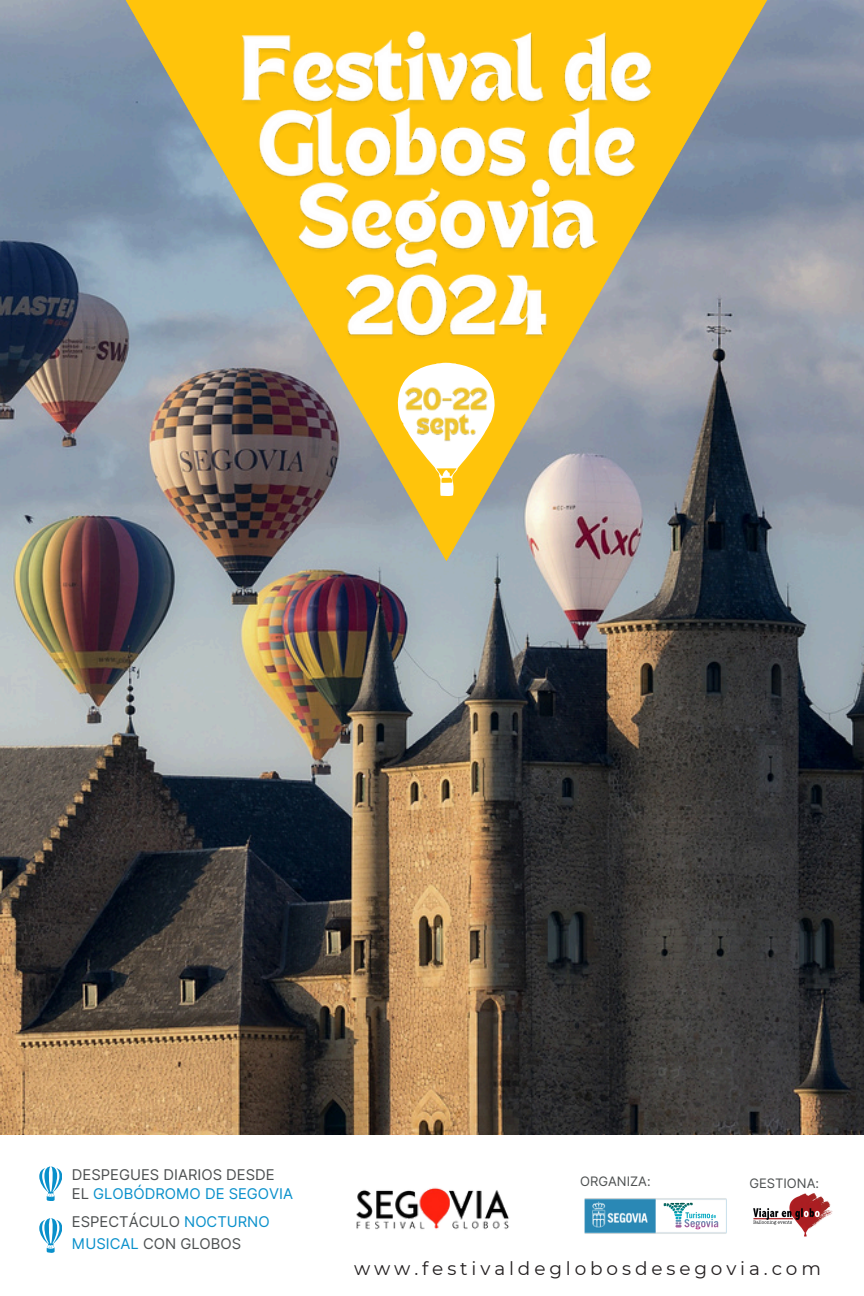
<style>
.page{position:relative;width:864px;height:1296px;background:#fff}
.page>*{position:absolute;margin:0;border:0;box-sizing:border-box;transform-origin:0 0}
.t1{font:18.6px "Montserrat";letter-spacing:.21em;color:#231f20}
.t2{font:14.7px/19.2px "Inter";color:#4d5051}
.t3{font:12.9px "Inter";color:#4d5051}
.s1{color:#0990cb}
</style>
<div class="page">
<img style="left:0;top:0;width:864px;height:1135px">
<svg style="left:125px;top:0;width:643px;height:561px;background:#a39974"></svg>
<svg style="left:398px;top:363px;width:97px;height:133px"></svg>
<img style="left:402px;top:385px;width:88px;height:58px">
<img style="left:235px;top:28px;width:423px;height:92px">
<img style="left:339px;top:277px;width:214px;height:76px">
<img style="left:292px;top:196px;width:313px;height:81px">
<img style="left:253px;top:104px;width:390px;height:92px">
<svg style="left:39px;top:1167px;width:23px;height:34px"></svg>
<svg style="left:39px;top:1218px;width:23px;height:35px"></svg>
<img style="left:753px;top:1193px;width:79px;height:44px">
<img style="left:584px;top:1198px;width:143px;height:36px">
<img style="left:664px;top:1203px;width:51px;height:15px">
<img style="left:356px;top:1187px;width:153px;height:43px">
<h2 class="t2" style="left:72px;top:1165px;width:223px">DESPEGUES DIARIOS DESDE<br>EL <span class="s1">GLOBÓDROMO DE SEGOVIA</span></h2>
<h2 class="t2" style="left:72px;top:1211px;width:199px;line-height:22.2px">ESPECTÁCULO <span class="s1">NOCTURNO<br>MUSICAL</span> CON GLOBOS</h2>
<p class="t3" style="left:580px;top:1173px;width:72px">ORGANIZA:</p>
<p class="t3" style="left:749px;top:1176px;width:71px">GESTIONA:</p>
<p class="t1" style="left:354px;top:1257px;width:468px">www.festivaldeglobosdesegovia.com</p>
</div>
